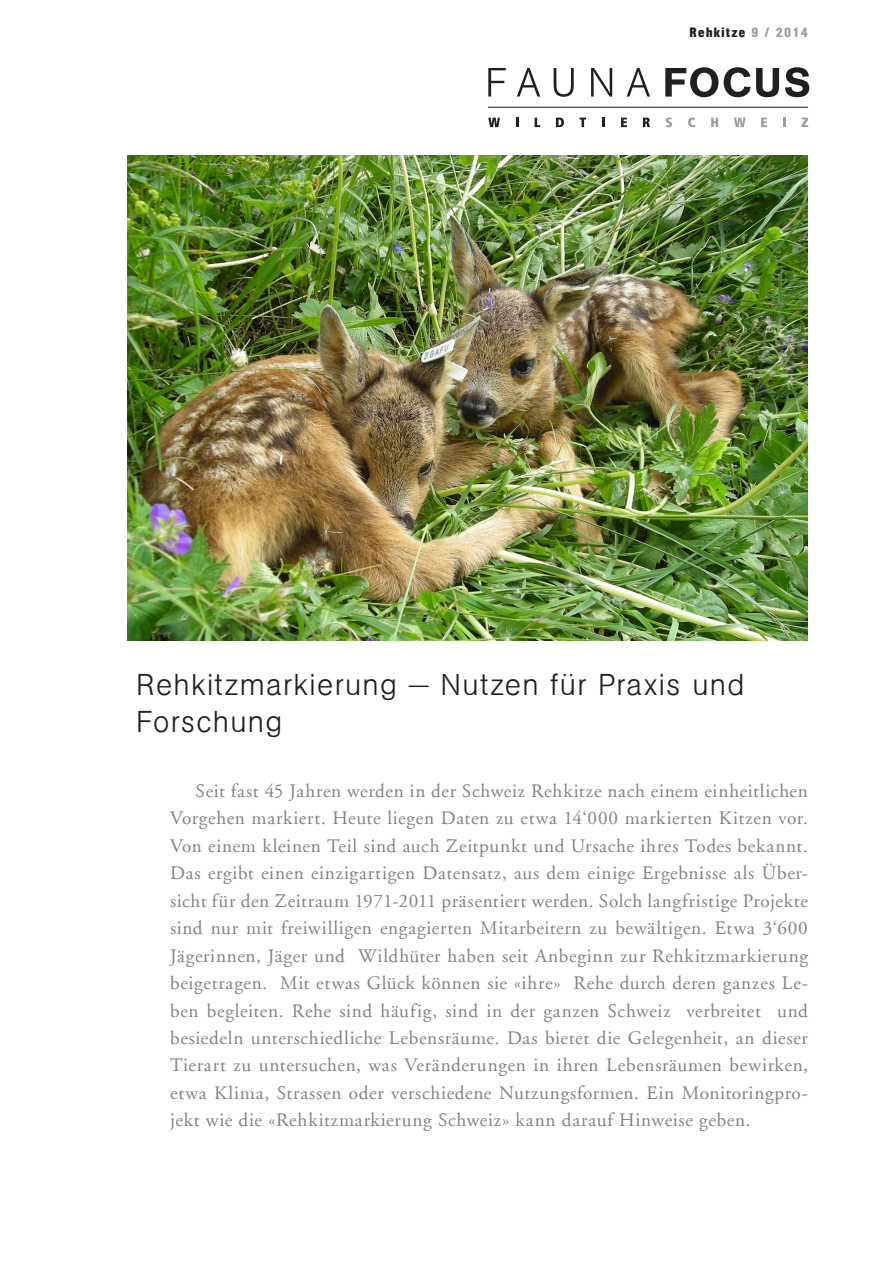
<style>
.page{position:relative;width:893px;height:1263px;background:#fff}
.page>*{position:absolute;margin:0;border:0;box-sizing:border-box;transform-origin:0 0}
.t1{font:300 30px "Akzidenz Grotesk R Buch";letter-spacing:.045em;color:#231f20}
.Titelseite_Synopsis{font:19.2px/27.5px "Adobe Garamond";letter-spacing:.04em;color:#808285;text-align:justify}
.t2{font:700 condensed 13.5px "Akzidenz Grotesk R Buch";letter-spacing:.1em;color:#231f20}
.s1{color:#9d9fa2}
</style>
<div class="page">
<svg style="left:488px;top:68px;width:18px;height:29px"></svg>
<svg style="left:517px;top:68px;width:23px;height:29px"></svg>
<svg style="left:554px;top:68px;width:20px;height:29px"></svg>
<svg style="left:591px;top:68px;width:21px;height:29px"></svg>
<svg style="left:627px;top:68px;width:23px;height:29px"></svg>
<svg style="left:665px;top:67px;width:114px;height:30px"></svg>
<svg style="left:785px;top:67px;width:24px;height:30px"></svg>
<svg style="left:488px;top:118px;width:12px;height:9px"></svg>
<svg style="left:516px;top:118px;width:2px;height:9px"></svg>
<svg style="left:535px;top:118px;width:5px;height:9px"></svg>
<svg style="left:556px;top:118px;width:8px;height:9px"></svg>
<svg style="left:579px;top:118px;width:7px;height:9px"></svg>
<svg style="left:602px;top:118px;width:3px;height:9px"></svg>
<svg style="left:621px;top:118px;width:6px;height:9px"></svg>
<svg style="left:643px;top:118px;width:7px;height:9px"></svg>
<svg style="left:666px;top:117px;width:6px;height:10px"></svg>
<svg style="left:688px;top:117px;width:7px;height:10px"></svg>
<svg style="left:711px;top:118px;width:7px;height:9px"></svg>
<svg style="left:734px;top:118px;width:11px;height:9px"></svg>
<svg style="left:761px;top:118px;width:6px;height:9px"></svg>
<svg style="left:783px;top:118px;width:3px;height:9px"></svg>
<svg style="left:802px;top:118px;width:6px;height:9px"></svg>
<hr style="left:488px;top:107px;width:320px;height:1px;background:#231f20">
<img style="left:128px;top:155px;width:680px;height:485px">
<p class="t2" style="left:690px;top:24px;width:120px">Rehkitze <span class="s1">9 / 2014</span></p>
<p class="t1" style="left:136px;top:667px;width:610px">Rehkitzmarkierung — Nutzen für Praxis und</p>
<p class="t1" style="left:136px;top:703px;width:148px">Forschung</p>
<p class="Titelseite_Synopsis" style="left:170px;top:778px;width:639px;text-indent:26px">Seit fast 45 Jahren werden in der Schweiz Rehkitze nach einem einheitlichen Vorgehen markiert. Heute liegen Daten zu etwa 14‘000 markierten Kitzen vor.<br>Von einem kleinen Teil sind auch Zeitpunkt und Ursache ihres Todes bekannt.<br>Das ergibt einen einzigartigen Datensatz, aus dem einige Ergebnisse als Über&shy;sicht für den Zeitraum 1971-2011 präsentiert werden. Solch langfristige Projekte sind nur mit freiwilligen engagierten Mitarbeitern zu bewältigen. Etwa 3‘600<br>Jägerinnen, Jäger und Wildhüter haben seit Anbeginn zur Rehkitzmarkierung beigetragen. Mit etwas Glück können sie «ihre» Rehe durch deren ganzes Le&shy;ben begleiten. Rehe sind häufig, sind in der ganzen Schweiz verbreitet und besiedeln unterschiedliche Lebensräume. Das bietet die Gelegenheit, an dieser Tierart zu untersuchen, was Veränderungen in ihren Lebensräumen bewirken, etwa Klima, Strassen oder verschiedene Nutzungsformen. Ein Monitoringpro&shy;jekt wie die «Rehkitzmarkierung Schweiz» kann darauf Hinweise geben.</p>
</div>
